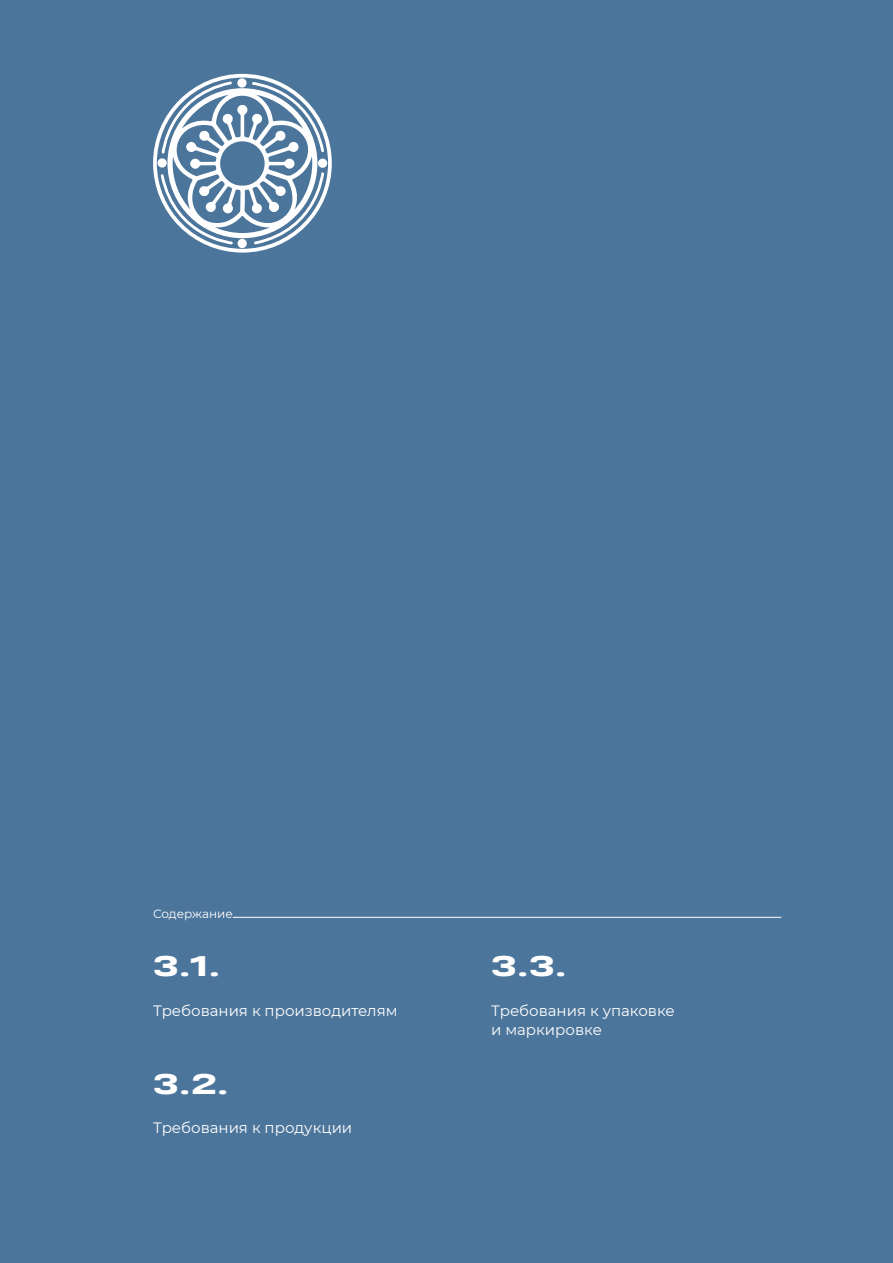
<style>
.page{position:relative;width:893px;height:1263px;background:#4c759b}
.page>*{position:absolute;margin:0;border:0;box-sizing:border-box;transform-origin:0 0}
.t1{font:800 27px "Heading Pro Ultra Wide";color:#fff}
.t2{font:15px/19.5px "Montserrat";color:#fff}
.t3{font:12px "Montserrat";color:#fff}
</style>
<div class="page">
<hr style="left:233px;top:917px;width:548px;height:1px;background:#fff">
<svg style="left:153px;top:74px;width:179px;height:179px"></svg>
<p class="t3" style="left:153px;top:905px;width:81px">Содержание</p>
<h1 class="t1" style="left:153px;top:949px;width:69px">3.1.</h1>
<h1 class="t1" style="left:491px;top:949px;width:78px">3.3.</h1>
<p class="t2" style="left:153px;top:1000px;width:246px">Требования к производителям</p>
<p class="t2" style="left:491px;top:1000px;width:185px">Требования к упаковке и маркировке</p>
<h1 class="t1" style="left:153px;top:1066px;width:78px">3.2.</h1>
<p class="t2" style="left:153px;top:1117px;width:201px">Требования к продукции</p>
</div>
